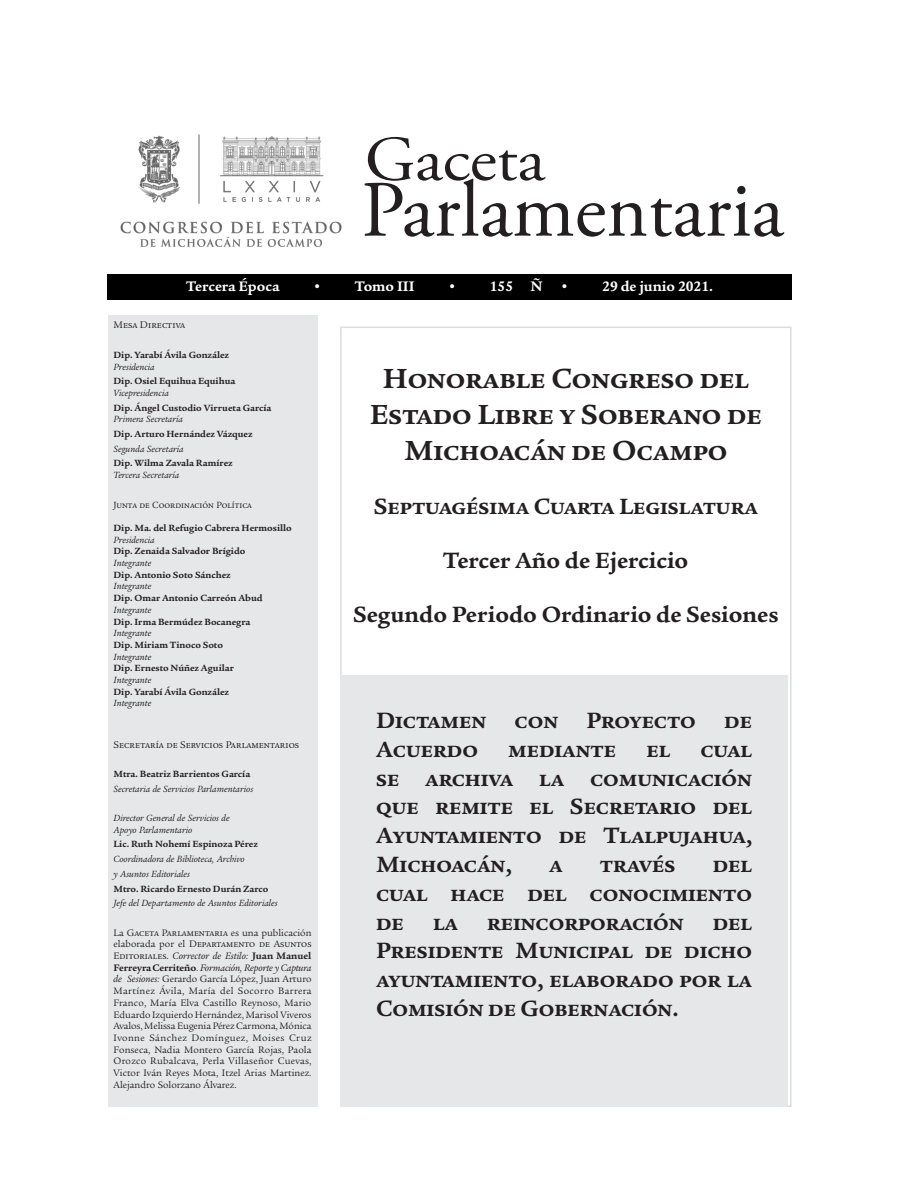
<style>
.page{position:relative;width:918px;height:1188px;background:#fff}
.page>*{position:absolute;margin:0;border:0;box-sizing:border-box;transform-origin:0 0}
.cbz{font:700 30px/36px "Legacy Serif ITC Std";color:#231f20;text-align:center}
.Normal_rtf_37{font:700 24px/28.8px "Legacy Serif ITC Std";color:#231f20;text-align:justify}
.cbz-2{font:700 24px "Legacy Serif ITC Std";color:#231f20}
.t1{font:700 15px "Legacy Serif ITC Std";color:#fff}
.t2{font:10.5px "Legacy Serif ITC Std";color:#231f20}
.t3{font:10.2px/11.7px "Legacy Serif ITC Std";color:#231f20;text-align:justify}
.Normal_rtf_14{font:700 9.75px "Legacy Serif ITC Std";color:#231f20}
.t4{font:italic 9.75px/11.7px "Legacy Serif ITC Std";color:#231f20}
.t5{font:9.75px "Legacy Serif ITC Std";color:#231f20}
.s1{font-style:italic}
.s2{font-weight:700}
</style>
<div class="page">
<div style="left:108px;top:274px;width:684px;height:25px;background:#000"></div>
<svg style="left:364px;top:137px;width:420px;height:100px"></svg>
<div style="left:108px;top:315px;width:210px;height:792px;background:#e6e7e9"></div>
<div style="left:340px;top:675px;width:448px;height:432px;background:#e6e7e9"></div>
<img style="left:120px;top:134px;width:222px;height:113px">
<p class="t1" style="left:186px;top:277px;width:95px">Tercera Época</p>
<p class="t1" style="left:312px;top:277px;width:11px">•</p>
<p class="t1" style="left:355px;top:277px;width:61px">Tomo III</p>
<p class="t1" style="left:447px;top:277px;width:11px">•</p>
<p class="t1" style="left:490px;top:277px;width:81px">155 Ñ •</p>
<p class="t1" style="left:602px;top:277px;width:112px">29 de junio 2021.</p>
<p class="t2" style="left:114px;top:319px;width:73px">Mesa Directiva</p>
<p class="Normal_rtf_14" style="left:114px;top:349px;width:117px">Dip. Yarabí Ávila González</p>
<p class="t4" style="left:114px;top:361px;width:43px">Presidencia</p>
<p class="Normal_rtf_14" style="left:114px;top:375px;width:123px">Dip. Osiel Equihua Equihua</p>
<p class="t4" style="left:114px;top:387px;width:57px">Vicepresidencia</p>
<p class="Normal_rtf_14" style="left:114px;top:402px;width:160px">Dip. Ángel Custodio Virrueta García</p>
<p class="t4" style="left:114px;top:414px;width:71px">Primera Secretaría</p>
<p class="Normal_rtf_14" style="left:114px;top:428px;width:141px">Dip. Arturo Hernández Vázquez</p>
<p class="t4" style="left:114px;top:443px;width:72px">Segunda Secretaría</p>
<p class="Normal_rtf_14" style="left:114px;top:458px;width:121px">Dip. Wilma Zavala Ramírez</p>
<p class="t4" style="left:114px;top:469px;width:67px">Tercera Secretaría</p>
<p class="t5" style="left:114px;top:499px;width:140px">Junta de Coordinación Política</p>
<p class="Normal_rtf_14" style="left:114px;top:522px;width:180px">Dip. Ma. del Refugio Cabrera Hermosillo</p>
<p class="t4" style="left:114px;top:534px;width:43px">Presidencia</p>
<p class="Normal_rtf_14" style="left:114px;top:546px;width:133px">Dip. Zenaida Salvador Brígido</p>
<p class="t4" style="left:114px;top:557px;width:39px">Integrante</p>
<p class="Normal_rtf_14" style="left:114px;top:569px;width:119px">Dip. Antonio Soto Sánchez</p>
<p class="t4" style="left:114px;top:581px;width:39px">Integrante</p>
<p class="Normal_rtf_14" style="left:114px;top:592px;width:151px">Dip. Omar Antonio Carreón Abud</p>
<p class="t4" style="left:114px;top:604px;width:39px">Integrante</p>
<p class="Normal_rtf_14" style="left:114px;top:616px;width:139px">Dip. Irma Bermúdez Bocanegra</p>
<p class="t4" style="left:114px;top:627px;width:39px">Integrante</p>
<p class="Normal_rtf_14" style="left:114px;top:639px;width:111px">Dip. Miriam Tinoco Soto</p>
<p class="t4" style="left:114px;top:651px;width:39px">Integrante</p>
<p class="Normal_rtf_14" style="left:114px;top:663px;width:122px">Dip. Ernesto Núñez Aguilar</p>
<p class="t4" style="left:114px;top:674px;width:39px">Integrante</p>
<p class="Normal_rtf_14" style="left:114px;top:686px;width:117px">Dip. Yarabí Ávila González</p>
<p class="t4" style="left:114px;top:698px;width:39px">Integrante</p>
<p class="t2" style="left:114px;top:738px;width:187px">Secretaría de Servicios Parlamentarios</p>
<p class="Normal_rtf_14" style="left:114px;top:768px;width:138px">Mtra. Beatriz Barrientos García</p>
<p class="t4" style="left:114px;top:783px;width:141px">Secretaria de Servicios Parlamentarios</p>
<p class="t4" style="left:114px;top:812px;width:118px">Director General de Servicios de<br>Apoyo Parlamentario</p>
<p class="Normal_rtf_14" style="left:114px;top:839px;width:146px">Lic. Ruth Nohemí Espinoza Pérez</p>
<p class="t4" style="left:114px;top:853px;width:133px">Coordinadora de Biblioteca, Archivo</p>
<p class="t4" style="left:114px;top:868px;width:78px">y Asuntos Editoriales</p>
<p class="Normal_rtf_14" style="left:114px;top:883px;width:156px">Mtro. Ricardo Ernesto Durán Zarco</p>
<p class="t4" style="left:114px;top:897px;width:166px">Jefe del Departamento de Asuntos Editoriales</p>
<p class="t3" style="left:114px;top:927px;width:200px">La Gaceta Parlamentaria es una publicación elaborada por el Departamento de Asuntos Editoriales. <span class="s1">Corrector de Estilo:</span> <span class="s2">Juan Manuel Ferreyra Cerriteño</span>. <span class="s1">Formación, Reporte y Captura de Sesiones:</span> Gerardo García López, Juan Arturo Martínez Ávila, María del Socorro Barrera Franco, María Elva Castillo Reynoso, Mario Eduardo Izquierdo Hernández, Marisol Viveros Avalos, Melissa Eugenia Pérez Carmona, Mónica Ivonne Sánchez Domínguez, Moises Cruz Fonseca, Nadia Montero García Rojas, Paola Orozco Rubalcava, Perla Villaseñor Cuevas, Victor Iván Reyes Mota, Itzel Arias Martinez.<br>Alejandro Solorzano Álvarez.</p>
<p class="cbz" style="left:370px;top:361px;width:394px">Honorable Congreso del<br>Estado Libre y Soberano de<br>Michoacán de Ocampo</p>
<p class="cbz-2" style="left:374px;top:492px;width:386px">Septuagésima Cuarta Legislatura</p>
<p class="cbz-2" style="left:443px;top:546px;width:247px">Tercer Año de Ejercicio</p>
<p class="cbz-2" style="left:353px;top:600px;width:427px">Segundo Periodo Ordinario de Sesiones</p>
<p class="Normal_rtf_37" style="left:376px;top:706px;width:377px">Dictamen con Proyecto de<br>Acuerdo</p>
<p class="Normal_rtf_37" style="left:376px;top:735px;width:377px;text-indent:324px">cual se archiva la comunicación que remite el Secretario del Ayuntamiento de Tlalpujahua, Michoacán,</p>
<p class="Normal_rtf_37" style="left:508px;top:735px;width:109px">mediante</p>
<p class="Normal_rtf_37" style="left:646px;top:735px;width:25px">el</p>
<p class="Normal_rtf_37" style="left:549px;top:850px;width:15px">a</p>
<p class="Normal_rtf_37" style="left:600px;top:850px;width:77px">través</p>
<p class="Normal_rtf_37" style="left:376px;top:850px;width:377px;text-indent:337px">del cual hace del conocimiento de la reincorporación del Presidente Municipal de dicho ayuntamiento, elaborado por la Comisión de Gobernación.</p>
</div>
